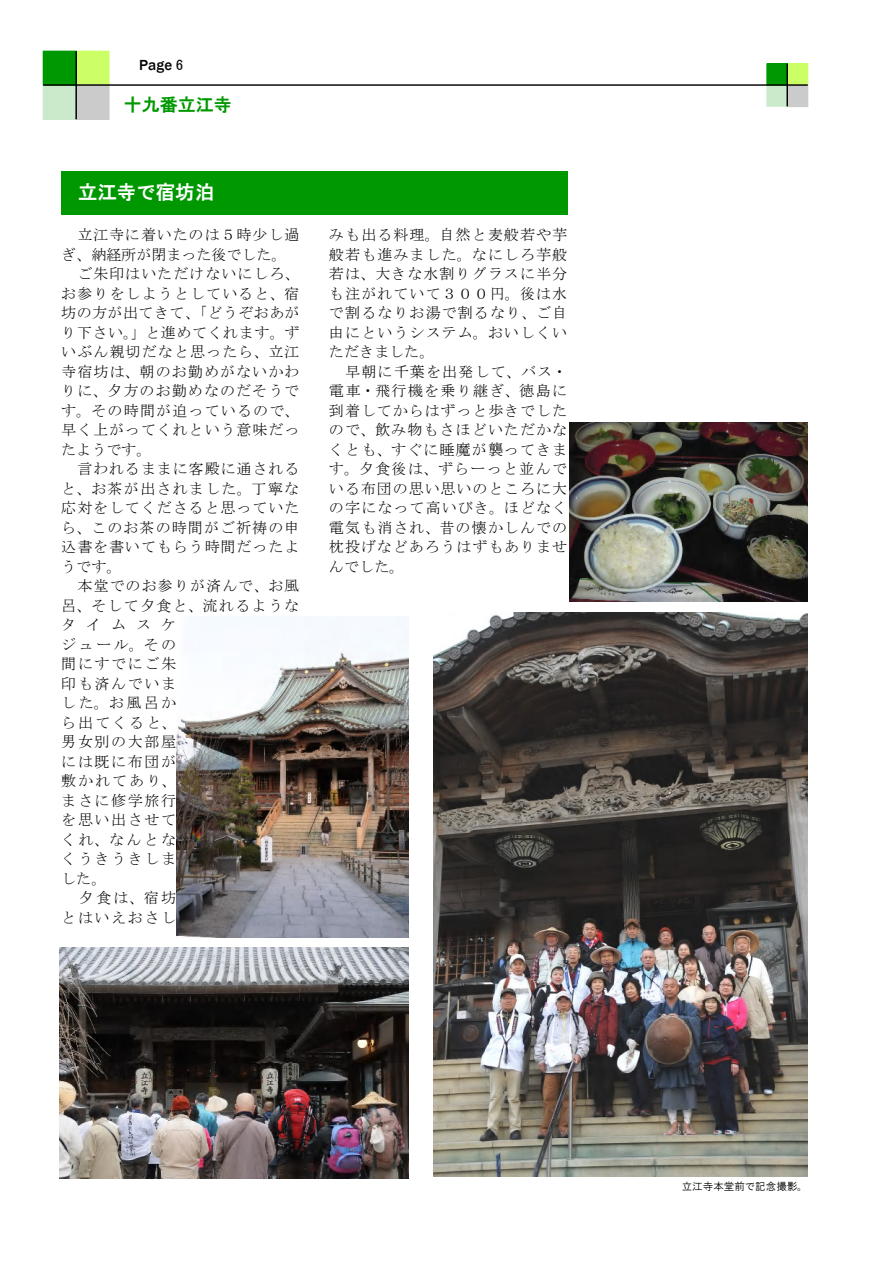
<style>
.page{position:relative;width:893px;height:1263px;background:#fff}
.page>*{position:absolute;margin:0;border:0;box-sizing:border-box;transform-origin:0 0}
.t1{font:19.5px "HG Gothic E";letter-spacing:-.005em;color:#fff}
.t2{font:18px "HG Gothic E";color:#009800}
.t3{font:15px/19.5px "MS Mincho";letter-spacing:.08em;color:#000;text-align:justify}
.t4{font:15px "MS Mincho";letter-spacing:.055em;color:#000}
.t5{font:15px "MS Mincho";letter-spacing:.105em;color:#000}
.t6{font:15px "MS Mincho";letter-spacing:.03em;color:#000}
.t7{font:15px "MS Mincho";letter-spacing:.01em;color:#000}
.t8{font:500 15px "Franklin Gothic";color:#000}
.t9{font:10.5px "HG Gothic M";letter-spacing:-.005em;color:#000}
.s1{font-family:"MS P Gothic";font-weight:400}
</style>
<div class="page">
<div style="left:61px;top:171px;width:506px;height:44px;background:#009800"></div>
<div style="left:76px;top:51px;width:33px;height:34px;background:#cbff65"></div>
<div style="left:43px;top:85px;width:33px;height:34px;background:#cbeacb"></div>
<div style="left:76px;top:85px;width:33px;height:34px;background:#cbcbcb"></div>
<div style="left:43px;top:51px;width:33px;height:34px;background:#009800"></div>
<div style="left:787px;top:64px;width:21px;height:21px;background:#cbff65"></div>
<div style="left:767px;top:85px;width:20px;height:21px;background:#cbeacb"></div>
<div style="left:767px;top:85px;width:20px;height:22px;border:1px solid #cbeacb"></div>
<div style="left:787px;top:85px;width:21px;height:21px;background:#cbcbcb"></div>
<div style="left:787px;top:85px;width:21px;height:22px;border:1px solid #cbcbcb"></div>
<div style="left:767px;top:64px;width:20px;height:21px;background:#009800"></div>
<hr style="left:786px;top:64px;width:2px;height:42px;background:#000">
<hr style="left:75px;top:51px;width:2px;height:68px;background:#000">
<hr style="left:43px;top:84px;width:765px;height:2px;background:#000">
<img style="left:433px;top:612px;width:375px;height:565px">
<img style="left:570px;top:423px;width:238px;height:178px">
<img style="left:60px;top:947px;width:348px;height:232px">
<img style="left:176px;top:616px;width:232px;height:322px">
<p class="t8" style="left:139px;top:55px;width:45px">Page <span class="s1">6</span></p>
<p class="t2" style="left:124px;top:95px;width:109px">十九番立江寺</p>
<h1 class="t1" style="left:78px;top:182px;width:138px">立江寺で宿坊泊</h1>
<p class="t4" style="left:77px;top:227px;width:223px">立江寺に着いたのは５時少し過</p>
<p class="t7" style="left:61px;top:247px;width:227px">ぎ、納経所が閉まった後でした。</p>
<p class="t3" style="left:77px;top:264px;width:223px">ご朱印はいただけないにしろ、</p>
<p class="t3" style="left:61px;top:284px;width:240px">お参りをしようとしていると、宿</p>
<p class="t6" style="left:61px;top:305px;width:240px">坊の方が出てきて、「どうぞおあが</p>
<p class="t6" style="left:61px;top:325px;width:240px">り下さい。」と進めてくれます。ず</p>
<p class="t3" style="left:61px;top:342px;width:240px">いぶん親切だなと思ったら、立江</p>
<p class="t3" style="left:61px;top:361px;width:240px">寺宿坊は、朝のお勤めがないかわ</p>
<p class="t3" style="left:61px;top:381px;width:240px">りに、夕方のお勤めなのだそうで</p>
<p class="t3" style="left:61px;top:401px;width:240px">す。その時間が迫っているので、</p>
<p class="t4" style="left:61px;top:422px;width:240px">早く上がってくれという意味だっ</p>
<p class="t3" style="left:61px;top:440px;width:92px">たようです。</p>
<p class="t4" style="left:77px;top:461px;width:223px">言われるままに客殿に通される</p>
<p class="t3" style="left:61px;top:478px;width:240px">と、お茶が出されました。丁寧な</p>
<p class="t4" style="left:61px;top:500px;width:240px">応対をしてくださると思っていた</p>
<p class="t3" style="left:61px;top:518px;width:240px">ら、このお茶の時間がご祈祷の申</p>
<p class="t4" style="left:61px;top:539px;width:240px">込書を書いてもらう時間だったよ</p>
<p class="t3" style="left:61px;top:557px;width:62px">うです。</p>
<p class="t3" style="left:77px;top:576px;width:223px">本堂でのお参りが済んで、お風</p>
<p class="t3" style="left:61px;top:595px;width:240px">呂、そして夕食と、流れるような</p>
<p class="t3" style="left:61px;top:615px;width:116px">タイムスケ</p>
<p class="t3" style="left:61px;top:635px;width:117px">ジュール。その</p>
<p class="t5" style="left:61px;top:656px;width:116px">間にすでにご朱</p>
<p class="t5" style="left:61px;top:676px;width:116px">印も済んでいま</p>
<p class="t3" style="left:61px;top:693px;width:117px">した。お風呂か</p>
<p class="t3" style="left:61px;top:712px;width:117px">ら出てくると、</p>
<p class="t5" style="left:61px;top:734px;width:116px">男女別の大部屋</p>
<p class="t5" style="left:61px;top:754px;width:116px">には既に布団が</p>
<p class="t3" style="left:61px;top:771px;width:117px">敷かれてあり、</p>
<p class="t5" style="left:61px;top:793px;width:116px">まさに修学旅行</p>
<p class="t5" style="left:61px;top:812px;width:116px">を思い出させて</p>
<p class="t3" style="left:61px;top:829px;width:117px">くれ、なんとな</p>
<p class="t5" style="left:61px;top:851px;width:116px">くうきうきしま</p>
<p class="t3" style="left:61px;top:869px;width:47px">した。</p>
<p class="t3" style="left:79px;top:888px;width:99px">夕食は、宿坊</p>
<p class="t5" style="left:61px;top:910px;width:116px">とはいえおさし</p>
<p class="t3" style="left:329px;top:225px;width:240px">みも出る料理。自然と麦般若や芋般若も進みました。なにしろ芋般若は、大きな水割りグラスに半分も注がれていて３００円。後は水で割るなりお湯で割るなり、ご自由にというシステム。おいしくいただきました。</p>
<p class="t3" style="left:329px;top:361px;width:240px;text-indent:16px">早朝に千葉を出発して、バス・電車・飛行機を乗り継ぎ、徳島に到着してからはずっと歩きでしたので、飲み物もさほどいただかなくとも、すぐに睡魔が襲ってきます。夕食後は、ずらーっと並んでいる布団の思い思いのところに大の字になって高いびき。ほどなく電気も消され、昔の懐かしんでの枕投げなどあろうはずもありませんでした。</p>
<p class="t9" style="left:682px;top:1180px;width:127px">立江寺本堂前で記念撮影。</p>
</div>
